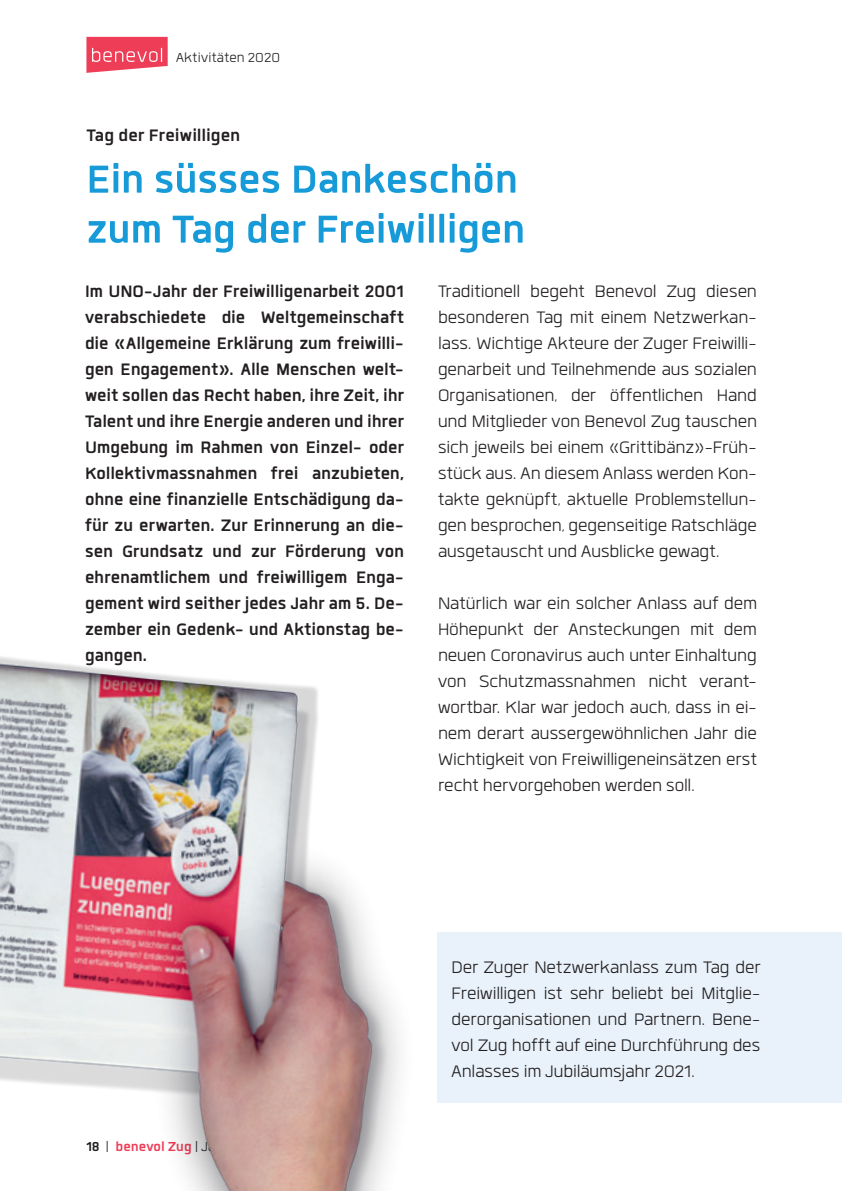
<style>
.page{position:relative;width:842px;height:1191px;background:#fff}
.page>*{position:absolute;margin:0;border:0;box-sizing:border-box;transform-origin:0 0}
.t1{font:700 54px/50px "Quan";letter-spacing:-.01em;color:#169bd8}
.t2{font:300 23px/26px "Quan";letter-spacing:-.005em;color:#231f20;text-align:justify}
.t3{font:700 23px/26px "Quan";letter-spacing:-.005em;color:#231f20;text-align:justify}
.t4{font:300 18px "Quan";color:#231f20}
.s1{font-weight:700}
.s2{font-weight:700;color:#ee3d56}
</style>
<div class="page">
<svg style="left:86px;top:37px;width:82px;height:36px;background:#f16175"></svg>
<div style="left:437px;top:932px;width:405px;height:171px;background:#e9f2fa"></div>
<img style="left:0;top:656px;width:400px;height:535px">
<p class="t4" style="left:176px;top:49px;width:106px">Aktivitäten 2020</p>
<p class="t3" style="left:86px;top:122px;width:155px">Tag der Freiwilligen</p>
<h1 class="t1" style="left:86px;top:153px;width:440px">Ein süsses Dankeschön zum Tag der Freiwilligen</h1>
<p class="t3" style="left:85px;top:278px;width:320px">Im UNO-Jahr der Freiwilligenarbeit 2001 verabschiedete die Weltgemeinschaft die «Allgemeine Erklärung zum freiwilli&shy;gen Engagement». Alle Menschen welt&shy;weit sollen das Recht haben, ihre Zeit, ihr Talent und ihre Energie anderen und ihrer Umgebung im Rahmen von Einzel- oder Kollektivmassnahmen frei anzubieten, ohne eine finanzielle Entschädigung da&shy;für zu erwarten. Zur Erinnerung an die&shy;sen Grundsatz und zur Förderung von ehrenamtlichem und freiwilligem Enga&shy;gement wird seither jedes Jahr am 5. De&shy;zember ein Gedenk- und Aktionstag be&shy;gangen.</p>
<p class="t2" style="left:438px;top:278px;width:320px">Traditionell begeht Benevol Zug diesen besonderen Tag mit einem Netzwerkan&shy;lass. Wichtige Akteure der Zuger Freiwilli&shy;genarbeit und Teilnehmende aus sozialen Organisationen, der öffentlichen Hand und Mitglieder von Benevol Zug tauschen sich jeweils bei einem «Grittibänz»-Früh&shy;stück aus. An diesem Anlass werden Kon&shy;takte geknüpft, aktuelle Problemstellun&shy;gen besprochen, gegenseitige Ratschläge ausgetauscht und Ausblicke gewagt.</p>
<p class="t2" style="left:438px;top:590px;width:320px">Natürlich war ein solcher Anlass auf dem Höhepunkt der Ansteckungen mit dem neuen Coronavirus auch unter Einhaltung von Schutzmassnahmen nicht verant&shy;wortbar. Klar war jedoch auch, dass in ei&shy;nem derart aussergewöhnlichen Jahr die Wichtigkeit von Freiwilligeneinsätzen erst recht hervorgehoben werden soll.</p>
<p class="t4" style="left:86px;top:1138px;width:234px"><span class="s1">18</span> | <span class="s2">benevol Zug</span> | Jahresbericht 2020</p>
<p class="t2" style="left:451px;top:954px;width:311px">Der Zuger Netzwerkanlass zum Tag der Freiwilligen ist sehr beliebt bei Mitglie&shy;derorganisationen und Partnern. Bene&shy;vol Zug hofft auf eine Durchführung des Anlasses im Jubiläumsjahr 2021.</p>
</div>
